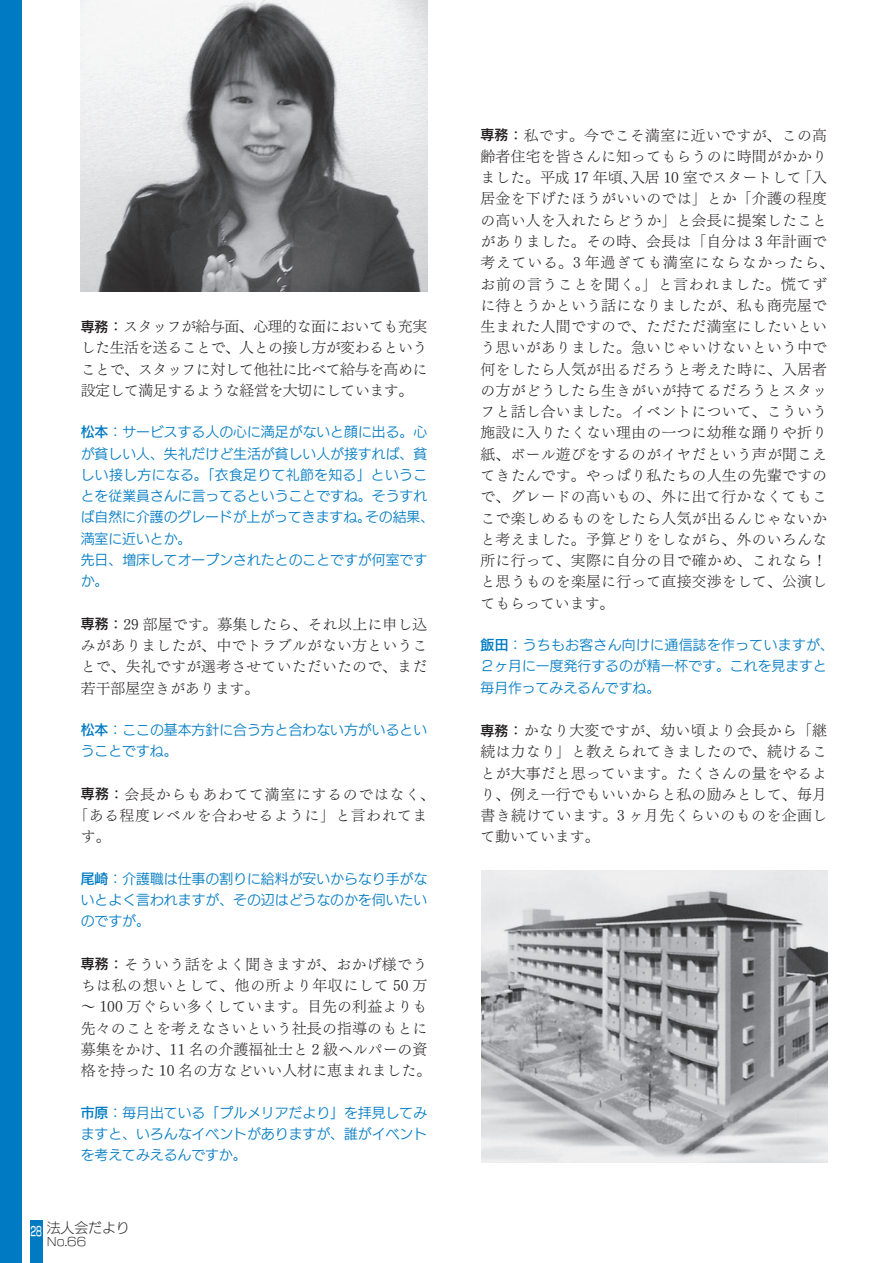
<style>
.page{position:relative;width:893px;height:1263px;background:#fff}
.page>*{position:absolute;margin:0;border:0;box-sizing:border-box;transform-origin:0 0}
.t1{font:14.85px/21.3px "Tsuku Min Pro L";letter-spacing:.015em;color:#231f20;text-align:justify}
.t2{font:14.85px "Tsuku Min Pro L";letter-spacing:.045em;color:#231f20}
.t3{font:14.85px "Tsuku Min Pro L";letter-spacing:.035em;color:#231f20}
.t4{font:13.8px/21.3px "New Rodin Pro M";letter-spacing:.005em;color:#007bc3}
.t5{font:13.8px "New Rodin Pro L";color:#231f20}
.t6{font:12.75px "New Rodin Pro DB";color:#fff;scale:.55 1}
.t7{font:11.7px "New Rodin Pro L";color:#231f20}
.s1{font-family:"New Rodin Pro DB";font-size:13.8px}
.s2{font-family:"New Rodin Pro DB"}
</style>
<div class="page">
<img style="left:81px;top:0;width:346px;height:291px">
<img style="left:482px;top:871px;width:345px;height:291px">
<div style="left:30px;top:1220px;width:13px;height:43px;background:#007bc3"></div>
<div style="left:0;top:0;width:21px;height:1263px;background:#007bc3"></div>
<p class="t1" style="left:81px;top:314px;width:348px"><span class="s1">専務</span>：スタッフが給与面、心理的な面においても充実した生活を送ることで、人との接し方が変わるということで、スタッフに対して他社に比べて給与を高めに設定して満足するような経営を大切にしています。</p>
<p class="t4" style="left:81px;top:420px;width:355px"><span class="s2">松本</span>：サービスする人の心に満足がないと顔に出る。心が貧しい人、失礼だけど生活が貧しい人が接すれば、貧しい接し方になる。「衣食足りて礼節を知る」ということを従業員さんに言ってるということですね。そうすれば自然に介護のグレードが上がってきますね。その結果、満室に近いとか。<br>先日、増床してオープンされたとのことですが何室ですか。</p>
<p class="t1" style="left:81px;top:612px;width:348px"><span class="s1">専務</span>：29 部屋です。募集したら、それ以上に申し込みがありましたが、中でトラブルがない方ということで、失礼ですが選考させていただいたので、まだ若干部屋空きがあります。</p>
<p class="t4" style="left:81px;top:718px;width:348px"><span class="s2">松本</span>：ここの基本方針に合う方と合わない方がいるということですね。</p>
<p class="t2" style="left:81px;top:781px;width:356px"><span class="s1">専務</span>：会長からもあわてて満室にするのではなく、</p>
<p class="t3" style="left:73px;top:802px;width:356px">「ある程度レベルを合わせるように」と言われてま</p>
<p class="t1" style="left:81px;top:824px;width:31px">す。</p>
<p class="t4" style="left:81px;top:867px;width:348px;text-align:justify"><span class="s2">尾崎</span>：介護職は仕事の割りに給料が安いからなり手がないとよく言われますが、その辺はどうなのかを伺いたいのですが。</p>
<p class="t1" style="left:81px;top:952px;width:352px;text-align:left"><span class="s1">専務</span>：そういう話をよく聞きますが、おかげ様でうちは私の想いとして、他の所より年収にして 50 万～ 100 万ぐらい多くしています。目先の利益よりも先々のことを考えなさいという社長の指導のもとに募集をかけ、11 名の介護福祉士と 2 級ヘルパーの資格を持った 10 名の方などいい人材に恵まれました。</p>
<p class="t4" style="left:81px;top:1101px;width:348px;text-align:justify"><span class="s2">市原</span>：毎月出ている「プルメリアだより」を拝見してみますと、いろんなイベントがありますが、誰がイベントを考えてみえるんですか。</p>
<p class="t5" style="left:47px;top:1216px;width:84px">法人会だより</p>
<p class="t7" style="left:47px;top:1231px;width:41px">No.66</p>
<p class="t6" style="left:30px;top:1220px;width:22px">28</p>
<p class="t1" style="left:480px;top:123px;width:355px;text-align:left"><span class="s1">専務</span>：私です。今でこそ満室に近いですが、この高齢者住宅を皆さんに知ってもらうのに時間がかかりました。平成 17 年頃、入居 10 室でスタートして「入居金を下げたほうがいいのでは」とか「介護の程度の高い人を入れたらどうか」と会長に提案したことがありました。その時、会長は「自分は 3 年計画で考えている。3 年過ぎても満室にならなかったら、お前の言うことを聞く。」と言われました。慌てずに待とうかという話になりましたが、私も商売屋で生まれた人間ですので、ただただ満室にしたいという思いがありました。急いじゃいけないという中で何をしたら人気が出るだろうと考えた時に、入居者の方がどうしたら生きがいが持てるだろうとスタッフと話し合いました。イベントについて、こういう施設に入りたくない理由の一つに幼稚な踊りや折り紙、ボール遊びをするのがイヤだという声が聞こえてきたんです。やっぱり私たちの人生の先輩ですので、グレードの高いもの、外に出て行かなくてもここで楽しめるものをしたら人気が出るんじゃないかと考えました。予算どりをしながら、外のいろんな所に行って、実際に自分の目で確かめ、これなら！と思うものを楽屋に行って直接交渉をして、公演してもらっています。</p>
<p class="t4" style="left:480px;top:633px;width:355px"><span class="s2">飯田</span>：うちもお客さん向けに通信誌を作っていますが、<br>２ヶ月に一度発行するのが精一杯です。これを見ますと毎月作ってみえるんですね。</p>
<p class="t1" style="left:480px;top:718px;width:348px"><span class="s1">専務</span>：かなり大変ですが、幼い頃より会長から「継続は力なり」と教えられてきましたので、続けることが大事だと思っています。たくさんの量をやるより、例え一行でもいいからと私の励みとして、毎月書き続けています。3 ヶ月先くらいのものを企画して動いています。</p>
</div>
